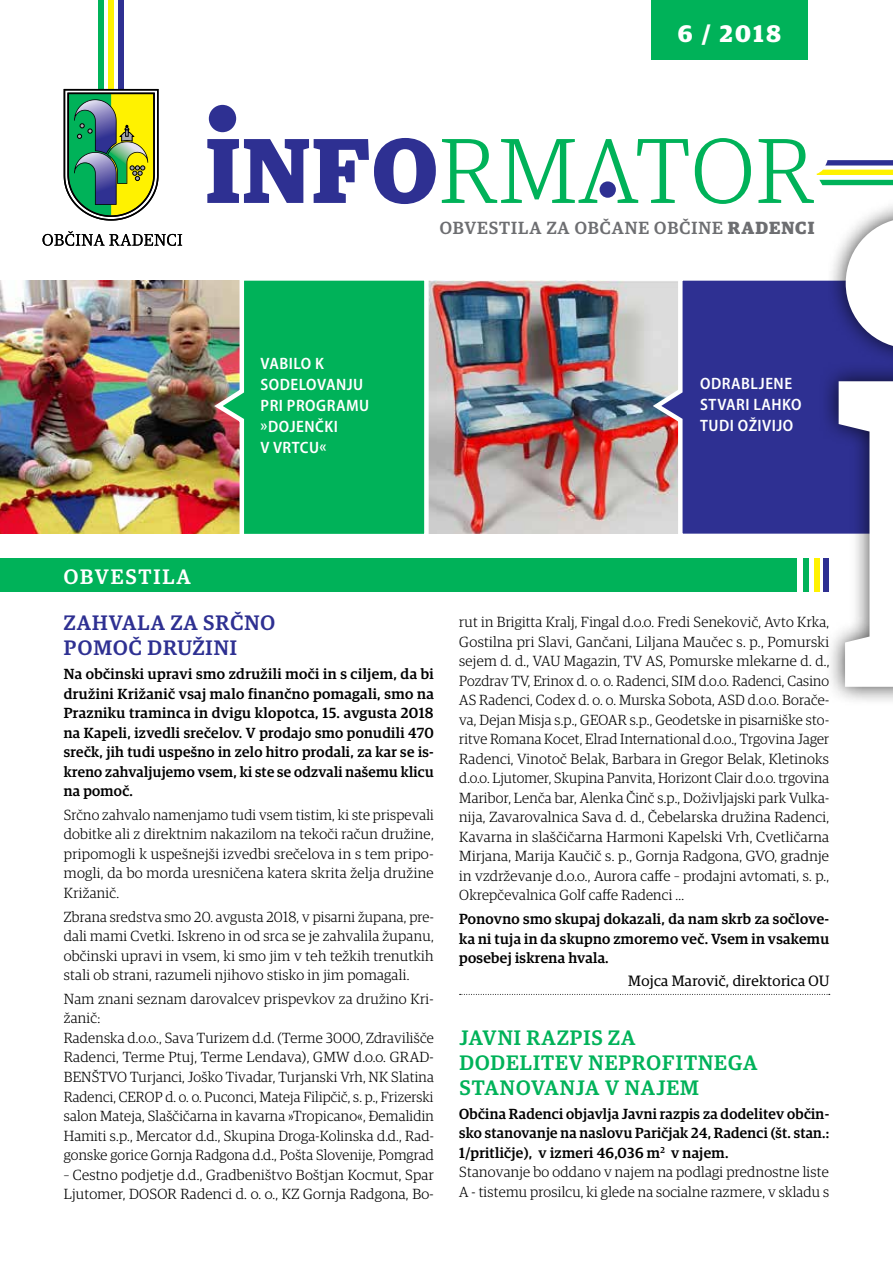
<style>
.page{position:relative;width:893px;height:1263px;background:#fff}
.page>*{position:absolute;margin:0;border:0;box-sizing:border-box;transform-origin:0 0}
.t1{font:700 24px "Guardian Egyp";color:#fff}
.t2{font:500 21px/25.2px "Guardian Egyp";letter-spacing:.05em;color:#00b259}
.t3{font:500 21px/25.2px "Guardian Egyp";letter-spacing:.05em;color:#2e3092}
.t4{font:500 21px "Guardian Egyp";letter-spacing:.09em;color:#fff}
.t5{font:500 17.7px "Guardian Egyp";letter-spacing:.055em;color:#6d6e71}
.t6{font:600 semi-condensed 16.5px/21px "Myriad Pro";letter-spacing:.03em;color:#fff}
.t7{font:15px "Guardian Egyp";letter-spacing:.02em;color:#000}
.t8{font:300 14.7px/19.5px "Guardian Egyp";letter-spacing:.015em;color:#000;text-align:justify}
.t9{font:500 14.7px/19.5px "Guardian Egyp";letter-spacing:.02em;color:#000;text-align:justify}
.s1{font-weight:700}
.s2{font-weight:300}
</style>
<div class="page">
<div style="left:651px;top:0;width:157px;height:60px;background:#00b259"></div>
<svg style="left:460px;top:994px;width:370px;height:1px"></svg>
<img style="left:431px;top:281px;width:217px;height:253px">
<div style="left:98px;top:0;width:5px;height:133px;background:#00b259"></div>
<div style="left:108px;top:0;width:6px;height:133px;background:#fff200"></div>
<div style="left:118px;top:0;width:5px;height:133px;background:#2e3092"></div>
<svg style="left:64px;top:89px;width:95px;height:132px;background:#7fa65c"></svg>
<svg style="left:43px;top:231px;width:139px;height:15px"></svg>
<div style="left:209px;top:105px;width:27px;height:27px;background:#2e3092;border-radius:50%"></div>
<svg style="left:207px;top:138px;width:229px;height:66px"></svg>
<svg style="left:442px;top:138px;width:451px;height:66px"></svg>
<div style="left:804px;top:558px;width:5px;height:34px;background:#00b259"></div>
<div style="left:814px;top:558px;width:5px;height:34px;background:#fff200"></div>
<img style="left:0;top:281px;width:210px;height:253px">
<svg style="left:210px;top:280px;width:221px;height:254px;background:#23af63"></svg>
<svg style="left:648px;top:280px;width:171px;height:254px;background:#4f4d9b"></svg>
<div style="left:819px;top:198px;width:74px;height:508px;background:#000;opacity:.75"></div>
<svg style="left:846px;top:218px;width:47px;height:130px"></svg>
<svg style="left:839px;top:381px;width:54px;height:306px"></svg>
<div style="left:0;top:559px;width:796px;height:33px;background:#00b259"></div>
<h1 class="t1" style="left:678px;top:16px;width:105px">6 / 2018</h1>
<p class="t6" style="left:261px;top:353px;width:110px">VABILO K<br>SODELOVANJU<br>PRI PROGRAMU »DOJENČKI<br>V VRTCU«</p>
<p class="t5" style="left:440px;top:215px;width:376px">OBVESTILA ZA OBČANE OBČINE <span class="s1">RADENCI</span></p>
<p class="t6" style="left:700px;top:373px;width:103px">ODRABLJENE<br>STVARI LAHKO<br>TUDI OŽIVIJO</p>
<h2 class="t4" style="left:64px;top:562px;width:129px">OBVESTILA</h2>
<h2 class="t3" style="left:64px;top:609px;width:213px">ZAHVALA ZA SRČNO<br>POMOČ DRUŽINI</h2>
<p class="t9" style="left:64px;top:663px;width:372px">Na občinski upravi smo združili moči in s ciljem, da bi družini Križanič vsaj malo finančno pomagali, smo na Prazniku traminca in dvigu klopotca, 15. avgusta 2018 na Kapeli, izvedli srečelov. V prodajo smo ponudili 470 srečk, jih tudi uspešno in zelo hitro prodali, za kar se is&shy;kreno zahvaljujemo vsem, ki ste se odzvali našemu klicu na pomoč.</p>
<p class="t8" style="left:64px;top:804px;width:372px">Srčno zahvalo namenjamo tudi vsem tistim, ki ste prispevali dobitke ali z direktnim nakazilom na tekoči račun družine, pripomogli k uspešnejši izvedbi srečelova in s tem pripo&shy;mogli, da bo morda uresničena katera skrita želja družine Križanič.</p>
<p class="t8" style="left:64px;top:906px;width:371px">Zbrana sredstva smo 20. avgusta 2018, v pisarni župana, pre&shy;dali mami Cvetki. Iskreno in od srca se je zahvalila županu, občinski upravi in vsem, ki smo jim v teh težkih trenutkih stali ob strani, razumeli njihovo stisko in jim pomagali.</p>
<p class="t8" style="left:64px;top:988px;width:372px;text-align:left">Nam znani seznam darovalcev prispevkov za družino Kri&shy;žanič:<br>Radenska d.o.o., Sava Turizem d.d. (Terme 3000, Zdravilišče Radenci, Terme Ptuj, Terme Lendava), GMW d.o.o. GRAD-BENŠTVO Turjanci, Joško Tivadar, Turjanski Vrh, NK Slatina Radenci, CEROP d. o. o. Puconci, Mateja Filipčič, s. p., Frizerski salon Mateja, Slaščičarna in kavarna »Tropicano«, Đemalidin Hamiti s.p., Mercator d.d., Skupina Droga-Kolinska d.d., Rad&shy;gonske gorice Gornja Radgona d.d., Pošta Slovenije, Pomgrad</p>
<p class="t8" style="left:64px;top:1164px;width:372px">– Cestno podjetje d.d., Gradbeništvo Boštjan Kocmut, Spar<br>Ljutomer, DOSOR Radenci d. o. o., KZ Gornja Radgona, Bo-</p>
<p class="t8" style="left:459px;top:612px;width:372px">rut in Brigitta Kralj, Fingal d.o.o. Fredi Senekovič, Avto Krka, Gostilna pri Slavi, Gančani, Liljana Maučec s. p., Pomurski sejem d. d., VAU Magazin, TV AS, Pomurske mlekarne d. d., Pozdrav TV, Erinox d. o. o. Radenci, SIM d.o.o. Radenci, Casino AS Radenci, Codex d. o. o. Murska Sobota, ASD d.o.o. Borače&shy;va, Dejan Misja s.p., GEOAR s.p., Geodetske in pisarniške sto&shy;ritve Romana Kocet, Elrad International d.o.o., Trgovina Jager Radenci, Vinotoč Belak, Barbara in Gregor Belak, Kletinoks d.o.o. Ljutomer, Skupina Panvita, Horizont Clair d.o.o. trgovina Maribor, Lenča bar, Alenka Činč s.p., Doživljajski park Vulka&shy;nija, Zavarovalnica Sava d. d., Čebelarska družina Radenci, Kavarna in slaščičarna Harmoni Kapelski Vrh, Cvetličarna Mirjana, Marija Kaučič s. p., Gornja Radgona, GVO, gradnje in vzdrževanje d.o.o., Aurora caffe – prodajni avtomati, s. p., Okrepčevalnica Golf caffe Radenci ...</p>
<p class="t9" style="left:459px;top:908px;width:371px">Ponovno smo skupaj dokazali, da nam skrb za sočlove&shy;ka ni tuja in da skupno zmoremo več. Vsem in vsakemu posebej iskrena hvala.</p>
<p class="t7" style="left:628px;top:970px;width:202px">Mojca Marovič, direktorica OU</p>
<h2 class="t2" style="left:459px;top:1023px;width:300px">JAVNI RAZPIS ZA<br>DODELITEV NEPROFITNEGA<br>STANOVANJA V NAJEM</h2>
<p class="t9" style="left:459px;top:1103px;width:372px;text-align:left">Občina Radenci objavlja Javni razpis za dodelitev občin&shy;sko stanovanje na naslovu Paričjak 24, Radenci (št. stan.:<br>1/pritličje), v izmeri 46,036 m<sup>2</sup> v najem.<br><span class="s2">Stanovanje bo oddano v najem na podlagi prednostne liste A - tistemu prosilcu, ki glede na socialne razmere, v skladu s</span></p>
</div>
